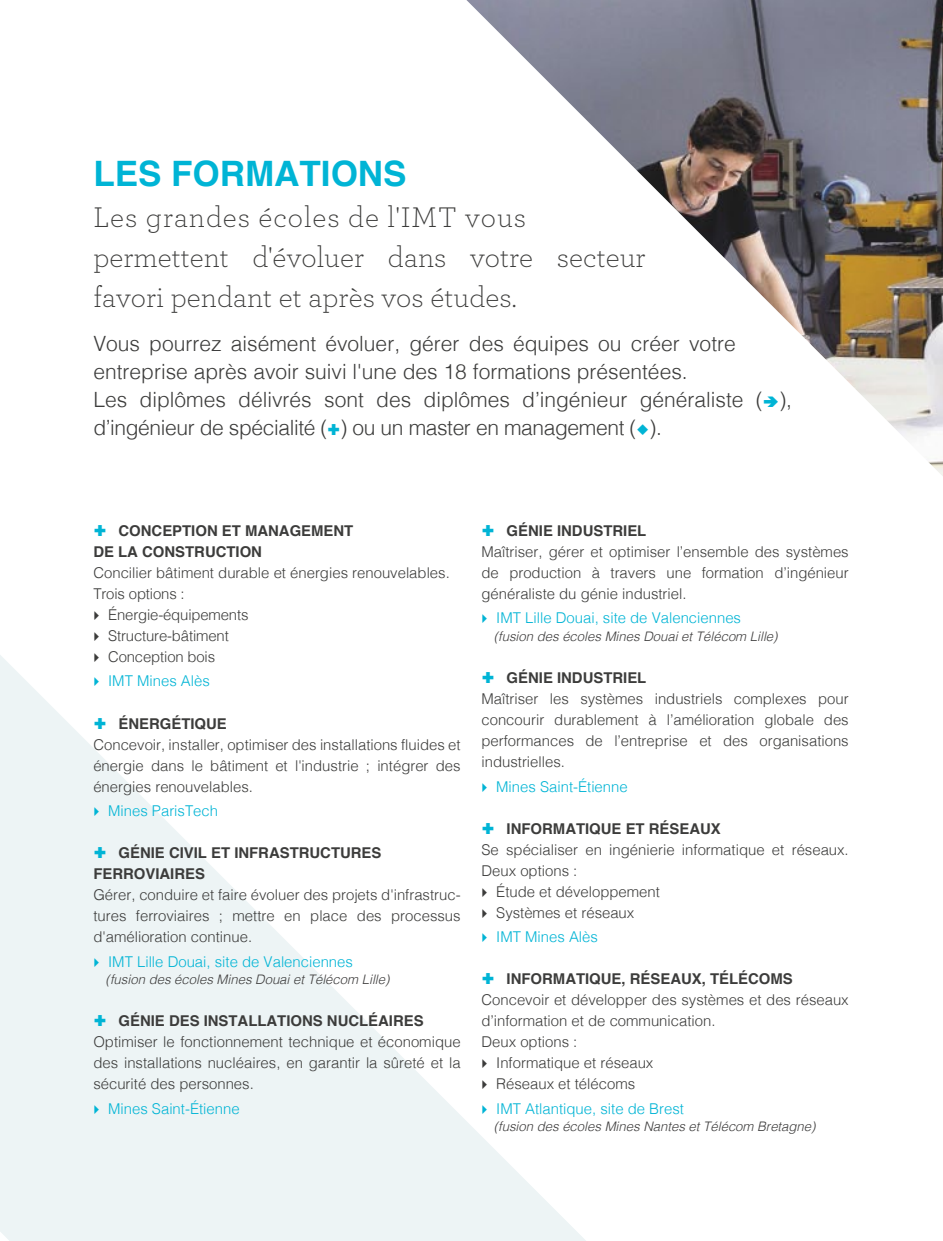
<style>
.page{position:relative;width:943px;height:1241px;background:#fff}
.page>*{position:absolute;margin:0;border:0;box-sizing:border-box;transform-origin:0 0}
.t1{font:700 35px "Helvetica";color:#00b4d5}
.t2{font:300 29.75px/40.2px "Archer";color:#3c3c3b}
.t3{font:300 21px/28px "Helvetica";color:#3c3c3b}
.t4{font:300 14.88px/21px "Helvetica";color:#3c3c3b;text-align:justify}
.t5{font:700 14.88px/21px "Helvetica";color:#3c3c3b}
.t6{font:300 14.88px "Helvetica";color:#00b4d5}
.t7{font:italic 300 13.12px "Helvetica";color:#3d3c3c}
</style>
<div class="page">
<img style="left:466px;top:0;width:477px;height:476px">
<svg style="left:0;top:655px;width:585px;height:585px;fill:#eff5f6"></svg>
<svg style="left:764px;top:396px;width:14px;height:11px"></svg>
<svg style="left:637px;top:424px;width:11px;height:11px"></svg>
<svg style="left:94px;top:655px;width:5px;height:7px"></svg>
<svg style="left:94px;top:677px;width:5px;height:9px"></svg>
<svg style="left:95px;top:717px;width:10px;height:11px"></svg>
<svg style="left:94px;top:807px;width:5px;height:9px"></svg>
<svg style="left:95px;top:847px;width:10px;height:11px"></svg>
<svg style="left:94px;top:957px;width:5px;height:9px"></svg>
<svg style="left:95px;top:1015px;width:10px;height:11px"></svg>
<svg style="left:94px;top:1104px;width:5px;height:9px"></svg>
<svg style="left:482px;top:672px;width:11px;height:11px"></svg>
<svg style="left:482px;top:782px;width:5px;height:9px"></svg>
<svg style="left:482px;top:822px;width:11px;height:11px"></svg>
<svg style="left:482px;top:887px;width:5px;height:9px"></svg>
<svg style="left:482px;top:908px;width:5px;height:9px"></svg>
<svg style="left:482px;top:933px;width:5px;height:9px"></svg>
<svg style="left:482px;top:973px;width:11px;height:11px"></svg>
<svg style="left:482px;top:1059px;width:5px;height:9px"></svg>
<svg style="left:482px;top:1080px;width:5px;height:9px"></svg>
<svg style="left:482px;top:1104px;width:5px;height:9px"></svg>
<h1 class="t1" style="left:93px;top:146px;width:315px">LES FORMATIONS</h1>
<h2 class="t2" style="left:93px;top:195px;width:554px">Les grandes écoles de l'IMT vous permettent d'évoluer dans votre secteur favori pendant et après vos études.</h2>
<p class="t3" style="left:93px;top:328px;width:700px">Vous pourrez aisément évoluer, gérer des équipes ou créer votre entreprise après avoir suivi l'une des 18 formations présentées.<br>Les diplômes délivrés sont des diplômes d’ingénieur généraliste ( ), d’ingénieur de spécialité ( ) ou un master en management ( ).</p>
<p class="t5" style="left:93px;top:520px;width:261px;text-indent:25px">CONCEPTION ET MANAGEMENT<br>DE LA CONSTRUCTION</p>
<p class="t4" style="left:93px;top:561px;width:358px">Concilier bâtiment durable et énergies renouvelables.</p>
<p class="t4" style="left:93px;top:582px;width:93px">Trois options :</p>
<p class="t4" style="left:108px;top:603px;width:142px">Énergie-équipements</p>
<p class="t4" style="left:108px;top:624px;width:122px">Structure-bâtiment</p>
<p class="t4" style="left:108px;top:645px;width:109px">Conception bois</p>
<p class="t6" style="left:108px;top:668px;width:103px">IMT Mines Alès</p>
<p class="t5" style="left:118px;top:712px;width:110px">ÉNERGÉTIQUE</p>
<p class="t4" style="left:93px;top:732px;width:369px">Concevoir, installer, optimiser des installations fluides et énergie dans le bâtiment et l'industrie ; intégrer des énergies renouvelables.</p>
<p class="t6" style="left:108px;top:798px;width:111px">Mines ParisTech</p>
<p class="t5" style="left:93px;top:842px;width:289px;text-indent:25px">GÉNIE CIVIL ET INFRASTRUCTURES<br>FERROVIAIRES</p>
<p class="t4" style="left:93px;top:883px;width:369px">Gérer, conduire et faire évoluer des projets d'infrastruc&shy;tures ferroviaires ; mettre en place des processus d'amélioration continue.</p>
<p class="t6" style="left:108px;top:948px;width:246px">IMT Lille Douai, site de Valenciennes</p>
<p class="t7" style="left:106px;top:968px;width:285px">(fusion des écoles Mines Douai et Télécom Lille)</p>
<p class="t5" style="left:118px;top:1010px;width:306px">GÉNIE DES INSTALLATIONS NUCLÉAIRES</p>
<p class="t4" style="left:93px;top:1030px;width:369px">Optimiser le fonctionnement technique et économique des installations nucléaires, en garantir la sûreté et la sécurité des personnes.</p>
<p class="t6" style="left:108px;top:1095px;width:133px">Mines Saint-Étienne</p>
<p class="t5" style="left:506px;top:520px;width:141px">GÉNIE INDUSTRIEL</p>
<p class="t4" style="left:481px;top:540px;width:369px">Maîtriser, gérer et optimiser l’ensemble des systèmes de production à travers une formation d’ingénieur généraliste du génie industriel.</p>
<p class="t6" style="left:496px;top:605px;width:246px">IMT Lille Douai, site de Valenciennes</p>
<p class="t7" style="left:493px;top:625px;width:285px">(fusion des écoles Mines Douai et Télécom Lille)</p>
<p class="t5" style="left:506px;top:667px;width:141px">GÉNIE INDUSTRIEL</p>
<p class="t4" style="left:481px;top:687px;width:369px">Maîtriser les systèmes industriels complexes pour concourir durablement à l’amélioration globale des performances de l’entreprise et des organisations industrielles.</p>
<p class="t6" style="left:496px;top:773px;width:133px">Mines Saint-Étienne</p>
<p class="t5" style="left:506px;top:817px;width:216px">INFORMATIQUE ET RÉSEAUX</p>
<p class="t4" style="left:481px;top:837px;width:369px">Se spécialiser en ingénierie informatique et réseaux.</p>
<p class="t4" style="left:481px;top:858px;width:97px">Deux options :</p>
<p class="t4" style="left:496px;top:879px;width:165px">Étude et développement</p>
<p class="t4" style="left:496px;top:900px;width:140px">Systèmes et réseaux</p>
<p class="t6" style="left:496px;top:924px;width:103px">IMT Mines Alès</p>
<p class="t5" style="left:506px;top:968px;width:287px">INFORMATIQUE, RÉSEAUX, TÉLÉCOMS</p>
<p class="t4" style="left:481px;top:988px;width:369px">Concevoir et développer des systèmes et des réseaux</p>
<p class="t4" style="left:481px;top:1009px;width:235px">d’information et de communication.</p>
<p class="t4" style="left:481px;top:1030px;width:97px">Deux options :</p>
<p class="t4" style="left:496px;top:1051px;width:159px">Informatique et réseaux</p>
<p class="t4" style="left:496px;top:1072px;width:140px">Réseaux et télécoms</p>
<p class="t6" style="left:496px;top:1095px;width:189px">IMT Atlantique, site de Brest</p>
<p class="t7" style="left:493px;top:1115px;width:323px">(fusion des écoles Mines Nantes et Télécom Bretagne)</p>
</div>
